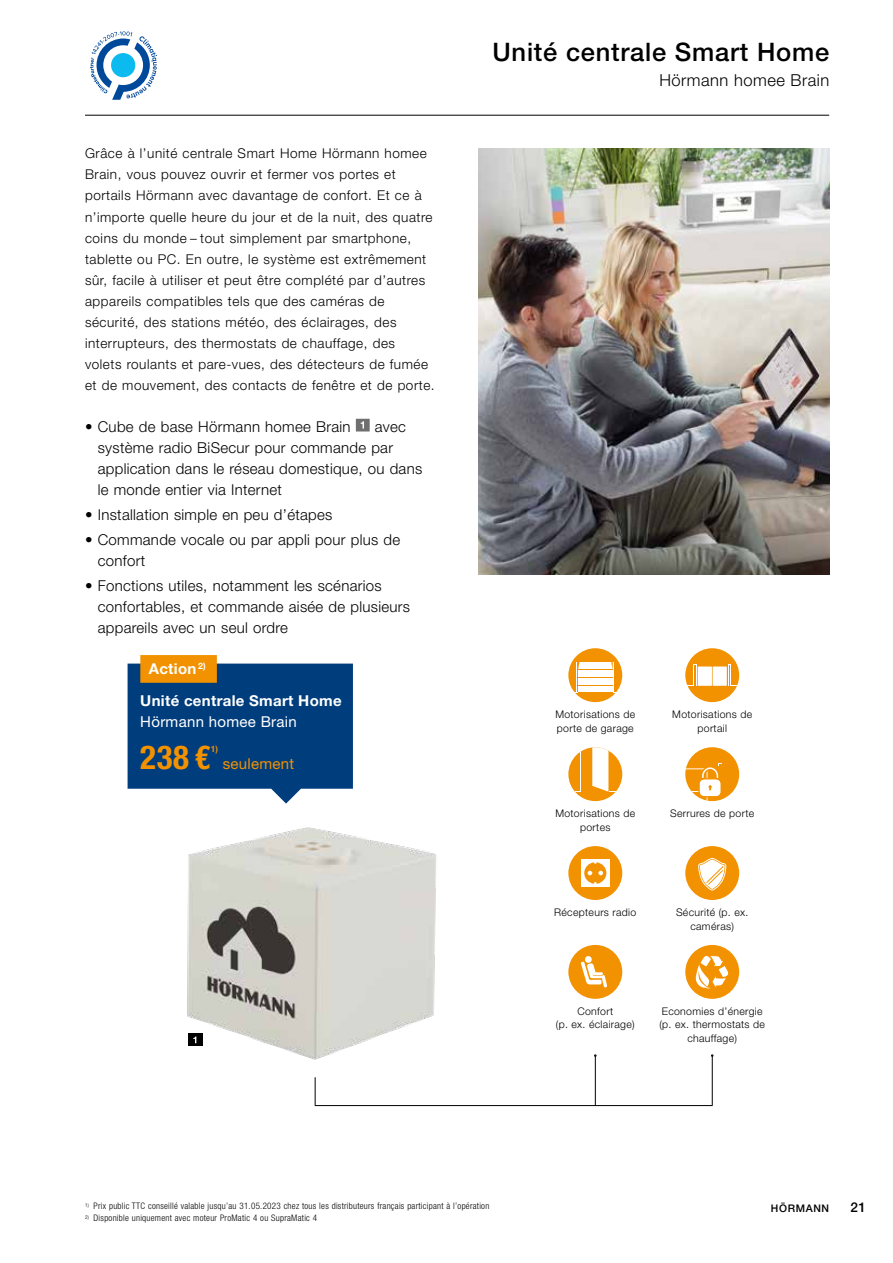
<style>
.page{position:relative;width:893px;height:1263px;background:#fff}
.page>*{position:absolute;margin:0;border:0;box-sizing:border-box;transform-origin:0 0}
.t1{font:700 condensed 33px "Hoermann Helvetica Neue";color:#f39200}
.t2{font:500 25.5px "Hoermann Helvetica Neue";letter-spacing:.03em;color:#000}
.t3{font:300 16.5px "Hoermann Helvetica Neue";letter-spacing:.03em;color:#000}
.t4{font:300 15px/21px "Hoermann Helvetica Neue";letter-spacing:.02em;color:#000}
.t5{font:700 15px "Hoermann Helvetica Neue";letter-spacing:.02em;color:#fff}
.t6{font:15px "Hoermann Helvetica Neue Rm";letter-spacing:.02em;color:#fff}
.t7{font:15px "Hoermann Helvetica Neue Rm";letter-spacing:.02em;color:#f39200}
.t8{font:300 13.5px/21px "Hoermann Helvetica Neue";letter-spacing:.04em;color:#000}
.t9{font:500 13.5px "Hoermann Helvetica Neue";color:#000}
.t10{font:300 10.5px/13.5px "Hoermann Helvetica Neue";letter-spacing:.03em;color:#000;text-align:center}
.t11{font:500 10.5px "Hoermann Helvetica Neue";letter-spacing:.06em;color:#000}
.t12{font:300 condensed 9px "Hoermann Helvetica Neue";letter-spacing:.03em;color:#000}
.t13{font:700 condensed 8.7px "Hoermann Helvetica Neue";color:#f39200}
</style>
<div class="page">
<img style="left:187px;top:803px;width:249px;height:257px">
<img style="left:478px;top:149px;width:351px;height:425px">
<svg style="left:90px;top:31px;width:67px;height:69px"></svg>
<svg style="left:356px;top:419px;width:14px;height:12px"></svg>
<hr style="left:315px;top:1105px;width:397px;height:1px;background:#000">
<hr style="left:712px;top:1056px;width:1px;height:50px;background:#000">
<hr style="left:595px;top:1056px;width:1px;height:50px;background:#000">
<svg style="left:315px;top:1077px;width:1px;height:28px"></svg>
<svg style="left:188px;top:1033px;width:14px;height:13px"></svg>
<svg style="left:128px;top:655px;width:225px;height:148px;background:#305b84"></svg>
<svg style="left:567px;top:647px;width:57px;height:56px"></svg>
<div style="left:568px;top:648px;width:54px;height:54px;background:#f39200;border-radius:50%"></div>
<div style="left:578px;top:662px;width:34px;height:31px;background:#fff"></div>
<hr style="left:578px;top:685px;width:34px;height:1px;background:#f39200">
<hr style="left:578px;top:669px;width:34px;height:1px;background:#f39200">
<hr style="left:578px;top:677px;width:34px;height:1px;background:#f39200">
<hr style="left:576px;top:662px;width:1px;height:31px;background:#fff">
<hr style="left:613px;top:662px;width:1px;height:31px;background:#fff">
<svg style="left:684px;top:647px;width:56px;height:56px"></svg>
<div style="left:685px;top:648px;width:54px;height:54px;background:#f39200;border-radius:50%"></div>
<div style="left:713px;top:666px;width:14px;height:20px;background:#fff"></div>
<div style="left:698px;top:666px;width:14px;height:20px;background:#fff"></div>
<svg style="left:687px;top:664px;width:10px;height:22px"></svg>
<svg style="left:728px;top:664px;width:10px;height:22px"></svg>
<svg style="left:684px;top:845px;width:56px;height:56px"></svg>
<div style="left:685px;top:846px;width:54px;height:54px;background:#f39200;border-radius:50%"></div>
<svg style="left:698px;top:858px;width:28px;height:32px"></svg>
<svg style="left:567px;top:943px;width:57px;height:57px"></svg>
<div style="left:568px;top:945px;width:54px;height:54px;background:#f39200;border-radius:50%"></div>
<div style="left:585px;top:956px;width:7px;height:7px;background:#fff;border-radius:50%"></div>
<svg style="left:581px;top:961px;width:26px;height:26px"></svg>
<svg style="left:684px;top:943px;width:56px;height:57px"></svg>
<div style="left:685px;top:945px;width:54px;height:54px;background:#f39200;border-radius:50%"></div>
<svg style="left:695px;top:955px;width:34px;height:34px"></svg>
<svg style="left:684px;top:746px;width:56px;height:56px"></svg>
<div style="left:685px;top:747px;width:54px;height:54px;background:#f39200;border-radius:50%"></div>
<svg style="left:685px;top:763px;width:37px;height:38px"></svg>
<svg style="left:567px;top:746px;width:57px;height:56px"></svg>
<div style="left:568px;top:747px;width:54px;height:54px;background:#f39200;border-radius:50%"></div>
<svg style="left:592px;top:747px;width:26px;height:45px"></svg>
<hr style="left:580px;top:750px;width:1px;height:42px;background:#fff">
<svg style="left:567px;top:845px;width:57px;height:56px"></svg>
<div style="left:568px;top:846px;width:54px;height:54px;background:#f39200;border-radius:50%"></div>
<div style="left:581px;top:859px;width:28px;height:28px;background:#fff"></div>
<svg style="left:584px;top:862px;width:22px;height:22px"></svg>
<hr style="left:85px;top:115px;width:744px;height:1px;background:#000">
<p class="t8" style="left:85px;top:142px;width:351px">Grâce à l’unité centrale Smart Home Hörmann homee Brain, vous pouvez ouvrir et fermer vos portes et portails Hörmann avec davantage de confort. Et ce à n’importe quelle heure du jour et de la nuit, des quatre coins du monde – tout simplement par smartphone, tablette ou PC. En outre, le système est extrêmement sûr, facile à utiliser et peut être complété par d’autres appareils compatibles tels que des caméras de sécurité, des stations météo, des éclairages, des interrupteurs, des thermostats de chauffage, des volets roulants et pare-vues, des détecteurs de fumée et de mouvement, des contacts de fenêtre et de porte.</p>
<p class="t4" style="left:85px;top:415px;width:267px">• Cube de base Hörmann homee Brain</p>
<p class="t4" style="left:98px;top:415px;width:326px;text-indent:277px">avec système radio BiSecur pour commande par application dans le réseau domestique, ou dans le monde entier via Internet</p>
<p class="t4" style="left:85px;top:503px;width:249px">• Installation simple en peu d’étapes</p>
<p class="t4" style="left:98px;top:528px;width:304px;text-indent:-13px">• Commande vocale ou par appli pour plus de confort</p>
<p class="t4" style="left:98px;top:574px;width:314px;text-indent:-13px">• Fonctions utiles, notamment les scénarios confortables, et commande aisée de plusieurs appareils avec un seul ordre</p>
<p class="t5" style="left:149px;top:658px;width:58px">Action <sup>2)</sup></p>
<p class="t5" style="left:140px;top:690px;width:203px">Unité centrale Smart Home</p>
<p class="t6" style="left:140px;top:711px;width:158px">Hörmann homee Brain</p>
<h1 class="t1" style="left:140px;top:735px;width:72px">238 €</h1>
<p class="t13" style="left:211px;top:743px;width:8px">1)</p>
<p class="t7" style="left:223px;top:753px;width:73px">seulement</p>
<h2 class="t2" style="left:492px;top:34px;width:338px">Unité centrale Smart Home</h2>
<p class="t3" style="left:659px;top:69px;width:171px">Hörmann homee Brain</p>
<p class="t10" style="left:555px;top:707px;width:81px;text-align:left">Motorisations de porte de garage</p>
<p class="t10" style="left:672px;top:707px;width:81px">Motorisations de portail</p>
<p class="t10" style="left:555px;top:806px;width:81px">Motorisations de portes</p>
<p class="t10" style="left:670px;top:806px;width:86px">Serrures de porte</p>
<p class="t10" style="left:554px;top:905px;width:84px">Récepteurs radio</p>
<p class="t10" style="left:676px;top:905px;width:74px">Sécurité (p. ex. caméras)</p>
<p class="t10" style="left:556px;top:1004px;width:80px">Confort<br>(p. ex. éclairage)</p>
<p class="t10" style="left:659px;top:1004px;width:107px">Economies d’énergie (p. ex. thermostats de chauffage)</p>
<p class="t12" style="left:85px;top:1200px;width:406px"><sup>1)</sup> Prix public TTC conseillé valable jusqu’au 31.05.2023 chez tous les distributeurs français participant à l’opération</p>
<p class="t12" style="left:85px;top:1212px;width:234px"><sup>2)</sup> Disponible uniquement avec moteur ProMatic 4 ou SupraMatic 4</p>
<p class="t11" style="left:771px;top:1201px;width:60px">HÖRMANN</p>
<p class="t9" style="left:850px;top:1198px;width:17px">21</p>
</div>
